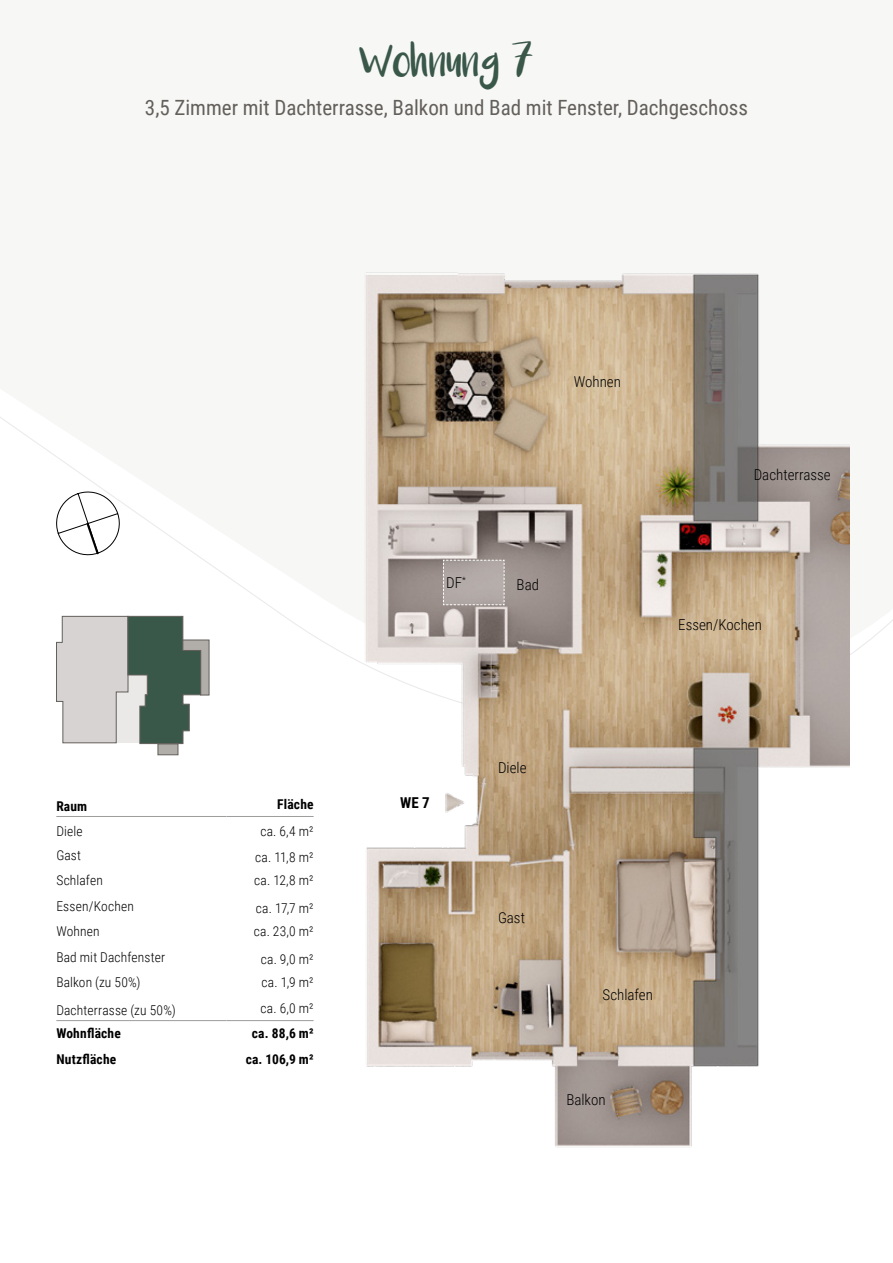
<style>
.page{position:relative;width:893px;height:1263px;background:#fff}
.page>*{position:absolute;margin:0;border:0;box-sizing:border-box;transform-origin:0 0}
.t1{font:24px "Luna";color:#3a5849}
.t2{font:21px "Roboto Condensed";color:#635f5b}
.t3{font:300 15px "Roboto Condensed";color:#000}
.t4{font:700 15px "Roboto Condensed";color:#000}
.t5{font:300 13.5px "Roboto Condensed";letter-spacing:.01em;color:#000}
.t6{font:700 13.5px "Roboto Condensed";letter-spacing:.01em;color:#000}
</style>
<div class="page">
<hr style="left:56px;top:1020px;width:170px;height:1px;background:#9d9d9c">
<hr style="left:226px;top:1020px;width:88px;height:1px;background:#9d9d9c">
<hr style="left:56px;top:816px;width:170px;height:1px;background:#9d9d9c">
<hr style="left:226px;top:816px;width:88px;height:1px;background:#9d9d9c">
<svg style="left:56px;top:491px;width:64px;height:65px"></svg>
<img style="left:304px;top:272px;width:545px;height:876px">
<svg style="left:56px;top:616px;width:153px;height:128px;background:#a0a9a3"></svg>
<div style="left:158px;top:744px;width:20px;height:11px;background:#b1aeaa;border:1px solid #635f5b"></div>
<svg style="left:443px;top:559px;width:62px;height:46px;background:#b2aaa7"></svg>
<h1 class="t1" style="left:360px;top:55px;width:175px">Wohnung 7</h1>
<h2 class="t2" style="left:145px;top:93px;width:605px">3,5 Zimmer mit Dachterrasse, Balkon und Bad mit Fenster, Dachgeschoss</h2>
<p class="t6" style="left:56px;top:796px;width:32px">Raum</p>
<p class="t6" style="left:277px;top:794px;width:38px">Fläche</p>
<p class="t5" style="left:56px;top:822px;width:28px">Diele</p>
<p class="t5" style="left:260px;top:822px;width:55px">ca. 6,4 m²</p>
<p class="t5" style="left:56px;top:845px;width:26px">Gast</p>
<p class="t5" style="left:255px;top:847px;width:60px">ca. 11,8 m²</p>
<p class="t5" style="left:56px;top:871px;width:48px">Schlafen</p>
<p class="t5" style="left:254px;top:871px;width:61px">ca. 12,8 m²</p>
<p class="t5" style="left:56px;top:896px;width:79px">Essen/Kochen</p>
<p class="t5" style="left:256px;top:898px;width:59px">ca. 17,7 m²</p>
<p class="t5" style="left:56px;top:922px;width:45px">Wohnen</p>
<p class="t5" style="left:254px;top:922px;width:61px">ca. 23,0 m²</p>
<p class="t5" style="left:56px;top:948px;width:110px">Bad mit Dachfenster</p>
<p class="t5" style="left:261px;top:950px;width:54px">ca. 9,0 m²</p>
<p class="t5" style="left:56px;top:973px;width:86px">Balkon (zu 50%)</p>
<p class="t5" style="left:262px;top:973px;width:54px">ca. 1,9 m²</p>
<p class="t5" style="left:56px;top:1001px;width:121px">Dachterrasse (zu 50%)</p>
<p class="t5" style="left:261px;top:999px;width:55px">ca. 6,0 m²</p>
<p class="t6" style="left:56px;top:1024px;width:66px">Wohnfläche</p>
<p class="t6" style="left:252px;top:1024px;width:63px">ca. 88,6 m²</p>
<p class="t6" style="left:56px;top:1050px;width:62px">Nutzfläche</p>
<p class="t6" style="left:246px;top:1050px;width:69px">ca. 106,9 m²</p>
<p class="t3" style="left:574px;top:371px;width:49px">Wohnen</p>
<p class="t3" style="left:446px;top:572px;width:21px">DF<sup>*</sup></p>
<p class="t3" style="left:517px;top:574px;width:24px">Bad</p>
<p class="t3" style="left:754px;top:464px;width:78px">Dachterrasse</p>
<p class="t3" style="left:678px;top:614px;width:85px">Essen/Kochen</p>
<p class="t4" style="left:400px;top:792px;width:31px">WE 7</p>
<p class="t3" style="left:498px;top:757px;width:30px">Diele</p>
<p class="t3" style="left:498px;top:907px;width:29px">Gast</p>
<p class="t3" style="left:603px;top:984px;width:52px">Schlafen</p>
<p class="t3" style="left:566px;top:1089px;width:41px">Balkon</p>
</div>
